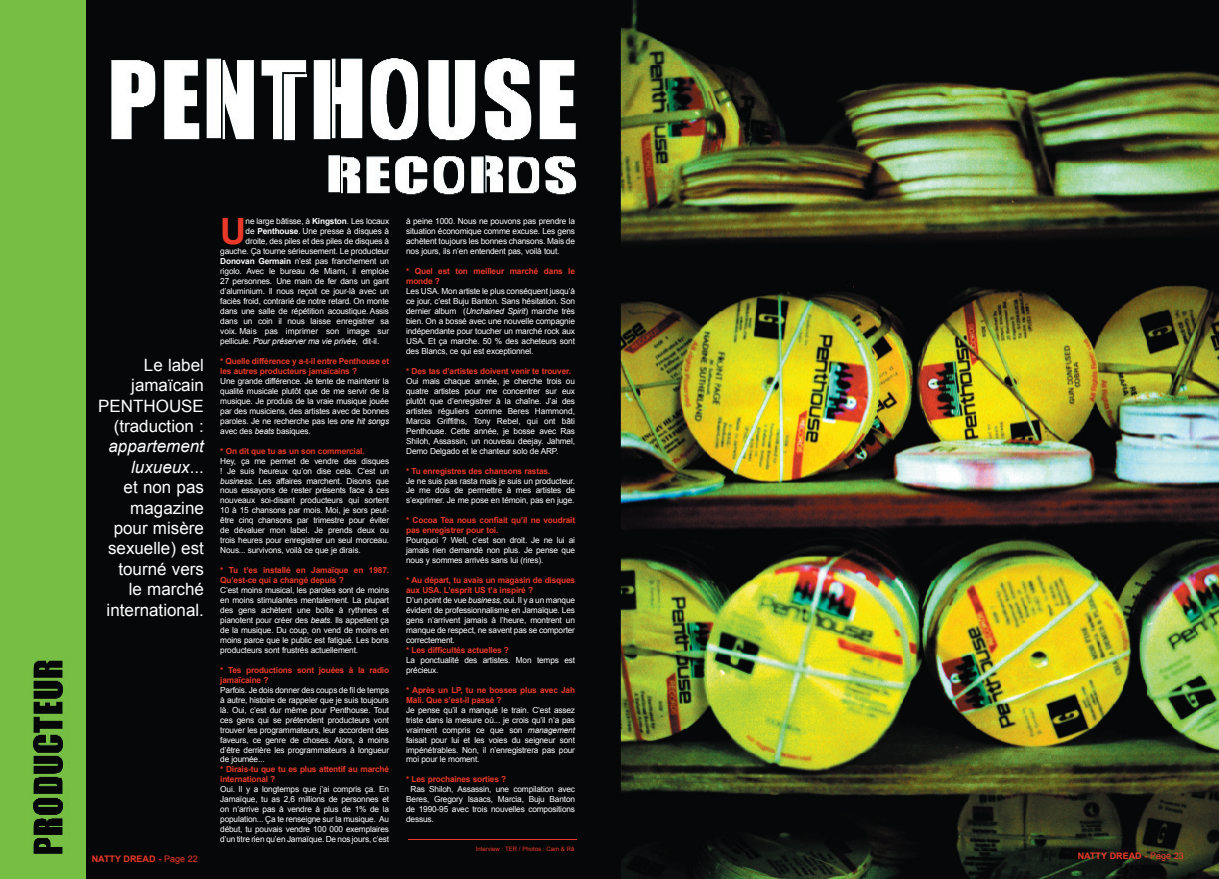
<style>
.page{position:relative;width:1219px;height:879px;background:#fff}
.page>*{position:absolute;margin:0;border:0;box-sizing:border-box;transform-origin:0 0}
.t1{font:700 36.1px "Arial";color:#eb3929}
.t2{font:17px/20.4px "Arial";color:#fff;text-align:right}
.t3{font:700 9px "Arial";color:#eb3929}
.t4{font:8.3px/10px "Arial";letter-spacing:-.02em;color:#fff;text-align:justify}
.t5{font:700 8.3px/10px "Arial";letter-spacing:-.02em;color:#eb3929}
.t6{font:italic 8.3px "Arial";letter-spacing:-.02em;color:#fff}
.t7{font:8.3px "Arial";color:#fff}
.t8{font:6px "Arial";color:#eb3929}
.s1{font-style:italic}
.s2{font-weight:700}
.s3{font-style:normal}
.s4{font-weight:700;color:#eb3929}
.s5{font-weight:400}
</style>
<div class="page">
<img style="left:0;top:0;width:1219px;height:879px">
<hr style="left:408px;top:839px;width:168px;height:1px;background:#eb3929">
<h2 class="t2" style="left:98px;top:355px;width:107px">Le label jamaïcain<br>PENTHOUSE (traduction :</h2>
<h2 class="t2" style="left:107px;top:436px;width:99px"><span class="s1">appartement luxueux</span>...<br>et non pas magazine pour misère sexuelle) est tourné vers le marché international.</h2>
<h1 class="t1" style="left:220px;top:211px;width:28px">U</h1>
<p class="t4" style="left:246px;top:217px;width:145px">ne large bâtisse, à <span class="s2">Kingston</span>. Les locaux</p>
<p class="t4" style="left:246px;top:226px;width:145px">de <span class="s2">Penthouse</span>. Une presse à disques à</p>
<p class="t4" style="left:246px;top:236px;width:145px">droite, des piles et des piles de disques à</p>
<p class="t4" style="left:220px;top:246px;width:170px">gauche. Ça tourne sérieusement. Le producteur</p>
<p class="t4" style="left:220px;top:256px;width:170px"><span class="s2">Donovan Germain</span> n’est pas franchement un</p>
<p class="t4" style="left:220px;top:266px;width:170px">rigolo. Avec le bureau de Miami, il emploie</p>
<p class="t4" style="left:220px;top:276px;width:170px">27 personnes. Une main de fer dans un gant</p>
<p class="t4" style="left:220px;top:286px;width:170px">d’aluminium. Il nous reçoit ce jour-là avec un</p>
<p class="t4" style="left:220px;top:296px;width:170px">faciès froid, contrarié de notre retard. On monte</p>
<p class="t4" style="left:220px;top:306px;width:170px">dans une salle de répétition acoustique. Assis</p>
<p class="t4" style="left:220px;top:316px;width:170px">dans un coin il nous laisse enregistrer sa</p>
<p class="t7" style="left:220px;top:326px;width:170px">voix. Mais pas imprimer son image sur</p>
<p class="t6" style="left:220px;top:336px;width:161px"><span class="s3">pellicule.</span> Pour préserver ma vie privée, <span class="s3">dit-il.</span></p>
<p class="t5" style="left:220px;top:356px;width:170px">* Quelle différence y a-t-il entre Penthouse et les autres producteurs jamaïcains ?</p>
<p class="t4" style="left:220px;top:376px;width:170px">Une grande différence. Je tente de maintenir la qualité musicale plutôt que de me servir de la musique. Je produis de la vraie musique jouée par des musiciens, des artistes avec de bonnes paroles. Je ne recherche pas les <span class="s1">one hit songs </span>avec des <span class="s1">beats</span> basiques.</p>
<p class="t5" style="left:220px;top:446px;width:146px">* On dit que tu as un son commercial.</p>
<p class="t4" style="left:220px;top:456px;width:170px">Hey, ça me permet de vendre des disques ! Je suis heureux qu’on dise cela. C’est un <span class="s1">business</span>. Les affaires marchent. Disons que nous essayons de rester présents face à ces nouveaux soi-disant producteurs qui sortent 10 à 15 chansons par mois. Moi, je sors peut&shy;être cinq chansons par trimestre pour éviter de dévaluer mon label. Je prends deux ou trois heures pour enregistrer un seul morceau.<br>Nous... survivons, voilà ce que je dirais.</p>
<p class="t5" style="left:220px;top:565px;width:170px">* Tu t’es installé en Jamaïque en 1987.<br>Qu’est-ce qui a changé depuis ?</p>
<p class="t4" style="left:220px;top:585px;width:170px">C’est moins musical, les paroles sont de moins en moins stimulantes mentalement. La plupart des gens achètent une boîte à rythmes et pianotent pour créer des <span class="s1">beats</span>. Ils appellent ça de la musique. Du coup, on vend de moins en moins parce que le public est fatigué. Les bons producteurs sont frustrés actuellement.</p>
<p class="t5" style="left:220px;top:665px;width:170px">* Tes productions sont jouées à la radio jamaïcaine ?</p>
<p class="t4" style="left:220px;top:685px;width:170px">Parfois. Je dois donner des coups de fil de temps à autre, histoire de rappeler que je suis toujours là. Oui, c’est dur même pour Penthouse. Tout ces gens qui se prétendent producteurs vont trouver les programmateurs, leur accordent des faveurs, ce genre de choses. Alors, à moins d’être derrière les programmateurs à longueur de journée...</p>
<p class="t5" style="left:220px;top:764px;width:170px">* Dirais-tu que tu es plus attentif au marché international ?</p>
<p class="t4" style="left:220px;top:784px;width:170px">Oui. Il y a longtemps que j’ai compris ça. En Jamaïque, tu as 2,6 millions de personnes et on n’arrive pas à vendre à plus de 1% de la population... Ça te renseigne sur la musique. Au début, tu pouvais vendre 100 000 exemplaires d’un titre rien qu’en Jamaïque. De nos jours, c’est</p>
<p class="t4" style="left:406px;top:217px;width:170px">à peine 1000. Nous ne pouvons pas prendre la situation économique comme excuse. Les gens achètent toujours les bonnes chansons. Mais de nos jours, ils n’en entendent pas, voilà tout.</p>
<p class="t5" style="left:406px;top:266px;width:170px">* Quel est ton meilleur marché dans le monde ?</p>
<p class="t4" style="left:406px;top:286px;width:170px">Les USA. Mon artiste le plus conséquent jusqu’à ce jour, c’est Buju Banton. Sans hésitation. Son dernier album (<span class="s1">Unchained Spirit</span>) marche très bien. On a bossé avec une nouvelle compagnie indépendante pour toucher un marché rock aux USA. Et ça marche. 50 % des acheteurs sont des Blancs, ce qui est exceptionnel.</p>
<p class="t5" style="left:406px;top:366px;width:166px">* Des tas d’artistes doivent venir te trouver.</p>
<p class="t4" style="left:406px;top:376px;width:170px">Oui mais chaque année, je cherche trois ou quatre artistes pour me concentrer sur eux plutôt que d’enregistrer à la chaîne. J’ai des artistes réguliers comme Beres Hammond, Marcia Griffiths, Tony Rebel, qui ont bâti Penthouse. Cette année, je bosse avec Ras Shiloh, Assassin, un nouveau deejay. Jahmel, Demo Delgado et le chanteur solo de ARP.</p>
<p class="t5" style="left:406px;top:466px;width:146px">* Tu enregistres des chansons rastas.</p>
<p class="t4" style="left:406px;top:475px;width:170px">Je ne suis pas rasta mais je suis un producteur.<br>Je me dois de permettre à mes artistes de s’exprimer. Je me pose en témoin, pas en juge.</p>
<p class="t5" style="left:406px;top:515px;width:170px">* Cocoa Tea nous confiait qu’il ne voudrait pas enregistrer pour toi.</p>
<p class="t4" style="left:406px;top:535px;width:170px">Pourquoi ? Well, c’est son droit. Je ne lui ai jamais rien demandé non plus. Je pense que nous y sommes arrivés sans lui (rires).</p>
<p class="t4" style="left:406px;top:575px;width:170px;text-align:left"><span class="s4">* Au départ, tu avais un magasin de disques aux USA. L’esprit US t’a inspiré ?<br></span>D’un point de vue <span class="s1">business</span>, oui. Il y a un manque évident de professionnalisme en Jamaïque. Les gens n’arrivent jamais à l’heure, montrent un manque de respect, ne savent pas se comporter correctement.</p>
<p class="t5" style="left:406px;top:645px;width:104px">* Les difficultés actuelles ?</p>
<p class="t4" style="left:406px;top:655px;width:170px">La ponctualité des artistes. Mon temps est précieux.</p>
<p class="t5" style="left:406px;top:685px;width:170px">* Après un LP, tu ne bosses plus avec Jah<br>Mali. Que s’est-il passé ?</p>
<p class="t4" style="left:406px;top:705px;width:170px">Je pense qu’il a manqué le train. C’est assez triste dans la mesure où... je crois qu’il n’a pas vraiment compris ce que son <span class="s1">management </span>faisait pour lui et les voies du seigneur sont impénétrables. Non, il n’enregistrera pas pour moi pour le moment.</p>
<p class="t5" style="left:406px;top:774px;width:102px">* Les prochaines sorties ?</p>
<p class="t4" style="left:406px;top:784px;width:170px;text-indent:4px">Ras Shiloh, Assassin, une compilation avec Beres, Gregory Isaacs, Marcia, Buju Banton de 1990-95 avec trois nouvelles compositions dessus.</p>
<p class="t8" style="left:476px;top:845px;width:100px">Interview : TER / Photos : Cam &amp; Râ</p>
<p class="t3" style="left:92px;top:854px;width:108px">NATTY DREAD - <span class="s5">Page 22</span></p>
<p class="t3" style="left:1078px;top:851px;width:108px">NATTY DREAD - <span class="s5">Page 23</span></p>
</div>
